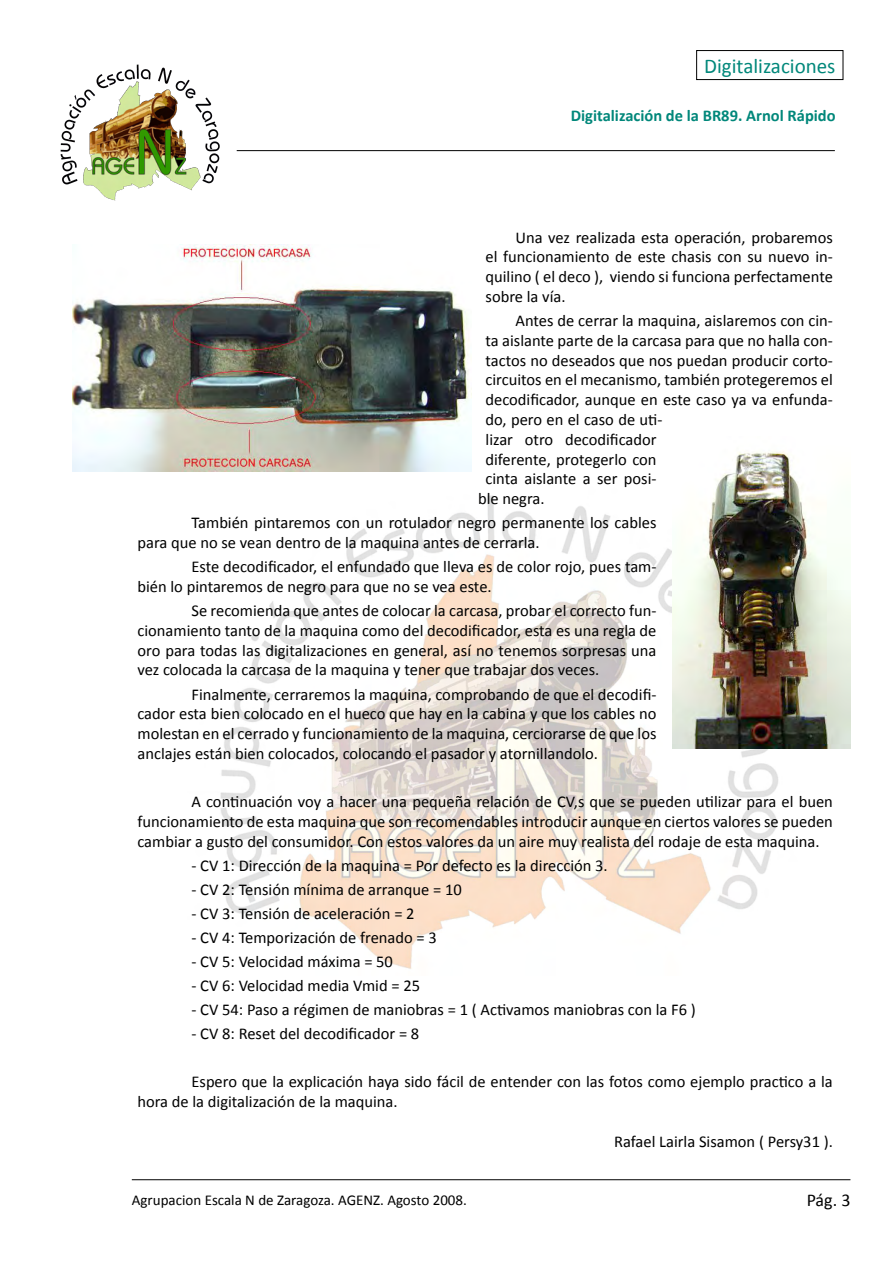
<style>
.page{position:relative;width:893px;height:1263px;background:#fff}
.page>*{position:absolute;margin:0;border:0;box-sizing:border-box;transform-origin:0 0}
.t1{font:21px "Calibri";color:#00877a}
.t2{font:18px "Calibri";color:#000}
.t3{font:16.5px/19.8px "Calibri";color:#000;text-align:justify}
.t4{font:700 16.5px "Calibri";color:#00877a}
.t5{font:15px "Calibri";color:#000}
</style>
<div class="page">
<img style="left:187px;top:471px;width:625px;height:498px">
<hr style="left:237px;top:150px;width:598px;height:1px;background:#000">
<hr style="left:132px;top:1179px;width:718px;height:1px;background:#000">
<img style="left:60px;top:64px;width:160px;height:137px">
<div style="left:696px;top:50px;width:147px;height:30px;border:1px solid #000"></div>
<img style="left:72px;top:244px;width:400px;height:227px">
<img style="left:673px;top:451px;width:177px;height:297px">
<p class="t1" style="left:704px;top:53px;width:133px">Digitalizaciones</p>
<p class="t4" style="left:571px;top:105px;width:266px">Digitalización de la BR89. Arnol Rápido</p>
<p class="t3" style="left:486px;top:226px;width:349px;text-indent:30px">Una vez realizada esta operación, probaremos el funcionamiento de este chasis con su nuevo in&shy;quilino ( el deco ), viendo si funciona perfectamente sobre la vía.</p>
<p class="t3" style="left:515px;top:310px;width:319px">Antes de cerrar la maquina, aislaremos con cin-</p>
<p class="t3" style="left:486px;top:330px;width:349px">ta aislante parte de la carcasa para que no halla con-</p>
<p class="t3" style="left:486px;top:349px;width:349px">tactos no deseados que nos puedan producir corto-</p>
<p class="t3" style="left:486px;top:369px;width:349px">circuitos en el mecanismo, también protegeremos el</p>
<p class="t3" style="left:486px;top:389px;width:349px">decodificador, aunque en este caso ya va enfunda-</p>
<p class="t3" style="left:486px;top:409px;width:178px">do, pero en el caso de uti-</p>
<p class="t3" style="left:486px;top:429px;width:172px">lizar otro decodificador</p>
<p class="t3" style="left:486px;top:448px;width:172px">diferente, protegerlo con</p>
<p class="t3" style="left:486px;top:468px;width:172px">cinta aislante a ser posi-</p>
<p class="t3" style="left:478px;top:488px;width:68px">ble negra.</p>
<p class="t3" style="left:137px;top:512px;width:520px;text-indent:54px">También pintaremos con un rotulador negro permanente los cables para que no se vean dentro de la maquina antes de cerrarla.</p>
<p class="t3" style="left:137px;top:556px;width:520px;text-indent:54px">Este decodificador, el enfundado que lleva es de color rojo, pues tam&shy;bién lo pintaremos de negro para que no se vea este.</p>
<p class="t3" style="left:137px;top:600px;width:521px;text-indent:54px">Se recomienda que antes de colocar la carcasa, probar el correcto fun&shy;cionamiento tanto de la maquina como del decodificador, esta es una regla de oro para todas las digitalizaciones en general, así no tenemos sorpresas una vez colocada la carcasa de la maquina y tener que trabajar dos veces.</p>
<p class="t3" style="left:137px;top:683px;width:521px;text-indent:54px">Finalmente, cerraremos la maquina, comprobando de que el decodifi&shy;cador esta bien colocado en el hueco que hay en la cabina y que los cables no molestan en el cerrado y funcionamiento de la maquina, cerciorarse de que los anclajes están bien colocados, colocando el pasador y atornillandolo.</p>
<p class="t3" style="left:137px;top:791px;width:697px;text-indent:54px">A continuación voy a hacer una pequeña relación de CV,s que se pueden utilizar para el buen funcionamiento de esta maquina que son recomendables introducir aunque en ciertos valores se pueden cambiar a gusto del consumidor. Con estos valores da un aire muy realista del rodaje de esta maquina.</p>
<p class="t3" style="left:191px;top:854px;width:418px">- CV 1: Dirección de la maquina = Por defecto es la dirección 3.</p>
<p class="t3" style="left:191px;top:879px;width:272px">- CV 2: Tensión mínima de arranque = 10</p>
<p class="t3" style="left:191px;top:903px;width:225px">- CV 3: Tensión de aceleración = 2</p>
<p class="t3" style="left:191px;top:927px;width:247px">- CV 4: Temporización de frenado = 3</p>
<p class="t3" style="left:191px;top:951px;width:203px">- CV 5: Velocidad máxima = 50</p>
<p class="t3" style="left:191px;top:975px;width:230px">- CV 6: Velocidad media Vmid = 25</p>
<p class="t3" style="left:191px;top:999px;width:506px">- CV 54: Paso a régimen de maniobras = 1 ( Activamos maniobras con la F6 )</p>
<p class="t3" style="left:191px;top:1023px;width:229px">- CV 8: Reset del decodificador = 8</p>
<p class="t3" style="left:137px;top:1071px;width:697px;text-indent:54px">Espero que la explicación haya sido fácil de entender con las fotos como ejemplo practico a la hora de la digitalización de la maquina.</p>
<p class="t3" style="left:614px;top:1130px;width:220px">Rafael Lairla Sisamon ( Persy31 ).</p>
<p class="t5" style="left:132px;top:1190px;width:337px">Agrupacion Escala N de Zaragoza. AGENZ. Agosto 2008.</p>
<p class="t2" style="left:807px;top:1189px;width:45px">Pág. 3</p>
</div>
